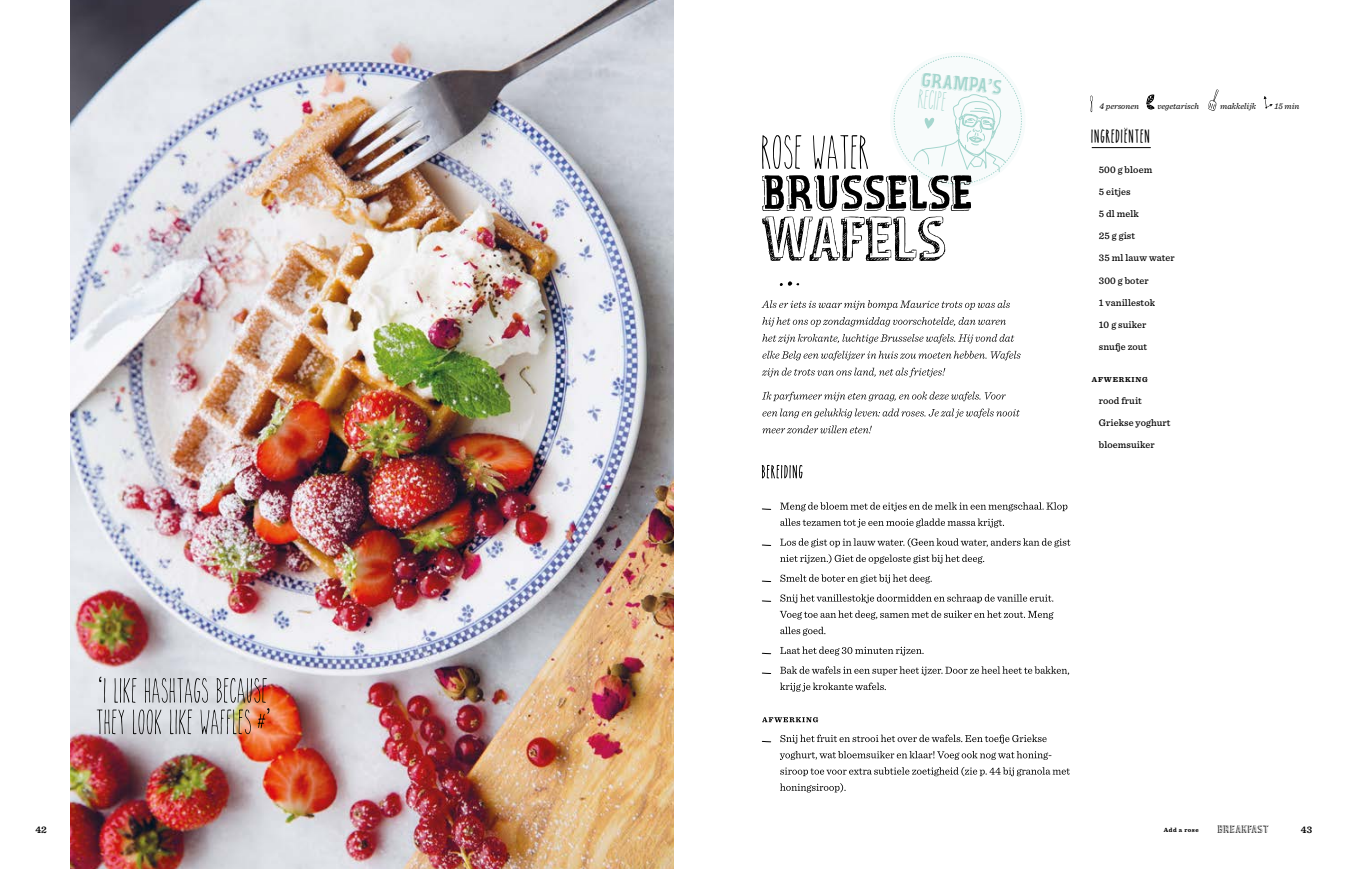
<style>
.page{position:relative;width:1347px;height:869px;background:#fff}
.page>*{position:absolute;margin:0;border:0;box-sizing:border-box;transform-origin:0 0}
.t1{font:20.5px "Vintagefair";color:#a5d6ce}
.t2{font:18.88px "The Skinny";color:#a5d6ce}
.t3{font:12.88px "The Skinnybold";letter-spacing:.03em;color:#000}
.t4{font:11.25px "Vintagefair";letter-spacing:.03em;color:#000}
.t5{font:500 10px "Sentinel";letter-spacing:.01em;color:#000}
.t6{font:600 10px "Sentinel";color:#000}
.t7{font:italic 8.75px "Sentinel";color:#000}
.t8{font:700 7.5px "Sentinel";letter-spacing:.11em;color:#000}
.t9{font:700 6.25px "Sentinel";letter-spacing:.08em;color:#000}
</style>
<div class="page">
<svg style="left:1146px;top:95px;width:8px;height:15px"></svg>
<img style="left:71px;top:0;width:602px;height:868px">
<svg style="left:1208px;top:89px;width:10px;height:22px"></svg>
<svg style="left:1090px;top:95px;width:2px;height:17px"></svg>
<svg style="left:1263px;top:96px;width:9px;height:12px"></svg>
<hr style="left:1091px;top:147px;width:59px;height:1px;background:#000">
<img style="left:97px;top:676px;width:172px;height:58px">
<svg style="left:780px;top:783px;width:65px;height:9px"></svg>
<svg style="left:780px;top:767px;width:290px;height:8px"></svg>
<svg style="left:780px;top:751px;width:271px;height:8px"></svg>
<svg style="left:780px;top:734px;width:266px;height:9px"></svg>
<svg style="left:762px;top:717px;width:56px;height:5px"></svg>
<svg style="left:780px;top:682px;width:106px;height:9px"></svg>
<svg style="left:780px;top:666px;width:289px;height:9px"></svg>
<svg style="left:780px;top:646px;width:143px;height:9px"></svg>
<svg style="left:780px;top:626px;width:45px;height:9px"></svg>
<svg style="left:779px;top:610px;width:274px;height:9px"></svg>
<svg style="left:780px;top:594px;width:273px;height:9px"></svg>
<svg style="left:780px;top:574px;width:151px;height:9px"></svg>
<svg style="left:780px;top:554px;width:204px;height:9px"></svg>
<svg style="left:780px;top:538px;width:290px;height:9px"></svg>
<svg style="left:780px;top:518px;width:224px;height:9px"></svg>
<svg style="left:780px;top:502px;width:287px;height:9px"></svg>
<svg style="left:762px;top:465px;width:40px;height:13px"></svg>
<svg style="left:762px;top:425px;width:109px;height:8px"></svg>
<svg style="left:762px;top:408px;width:257px;height:10px"></svg>
<svg style="left:762px;top:391px;width:243px;height:10px"></svg>
<svg style="left:762px;top:367px;width:183px;height:10px"></svg>
<svg style="left:762px;top:350px;width:258px;height:10px"></svg>
<svg style="left:762px;top:334px;width:252px;height:9px"></svg>
<svg style="left:762px;top:317px;width:243px;height:9px"></svg>
<svg style="left:761px;top:300px;width:249px;height:9px"></svg>
<svg style="left:762px;top:55px;width:260px;height:206px"></svg>
<svg style="left:779px;top:281px;width:20px;height:5px"></svg>
<h1 class="t1" style="left:922px;top:67px;width:82px;rotate:6deg">GRAMPA’S</h1>
<h2 class="t2" style="left:920px;top:89px;width:29px;rotate:6deg">recipe</h2>
<p class="t7" style="left:1099px;top:99px;width:41px">4 personen</p>
<p class="t7" style="left:1157px;top:99px;width:43px">vegetarisch</p>
<p class="t7" style="left:1220px;top:99px;width:37px">makkelijk</p>
<p class="t7" style="left:1274px;top:99px;width:26px">15 min</p>
<p class="t3" style="left:1091px;top:129px;width:61px">INGREDIENTEN</p>
<p class="t5" style="left:1098px;top:162px;width:55px">500 g bloem</p>
<p class="t5" style="left:1098px;top:184px;width:33px">5 eitjes</p>
<p class="t5" style="left:1098px;top:206px;width:42px">5 dl melk</p>
<p class="t5" style="left:1098px;top:228px;width:38px">25 g gist</p>
<p class="t5" style="left:1098px;top:250px;width:77px">35 ml lauw water</p>
<p class="t5" style="left:1098px;top:272px;width:51px">300 g boter</p>
<p class="t5" style="left:1098px;top:294px;width:58px">1 vanillestok</p>
<p class="t5" style="left:1098px;top:316px;width:49px">10 g suiker</p>
<p class="t5" style="left:1098px;top:339px;width:50px">snufje zout</p>
<p class="t8" style="left:1091px;top:373px;width:58px">AFWERKING</p>
<p class="t5" style="left:1098px;top:393px;width:45px">rood fruit</p>
<p class="t5" style="left:1098px;top:415px;width:73px">Griekse yoghurt</p>
<p class="t5" style="left:1098px;top:437px;width:57px">bloemsuiker</p>
<p class="t6" style="left:35px;top:821px;width:13px">42</p>
<p class="t4" style="left:1217px;top:822px;width:53px">BREAKFAST</p>
<p class="t6" style="left:1300px;top:821px;width:13px">43</p>
<p class="t9" style="left:1163px;top:825px;width:36px">Add a rose</p>
</div>
